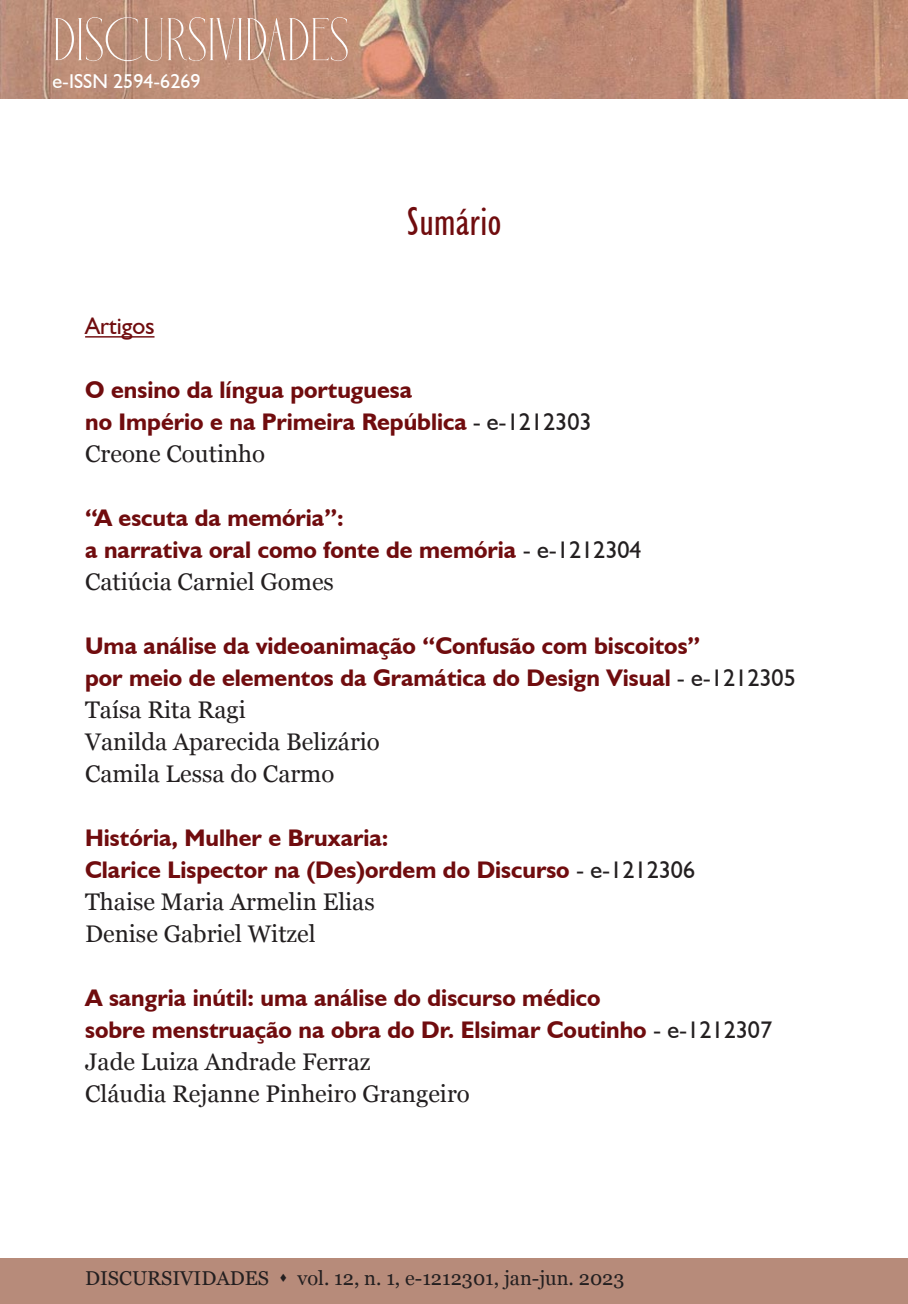
<style>
.page{position:relative;width:908px;height:1304px;background:#fff}
.page>*{position:absolute;margin:0;border:0;box-sizing:border-box;transform-origin:0 0}
.t1{font:60px "Holipop";color:#fff}
.t2{font:condensed 40px "Humanist 521 BT";color:#700c0e}
.t3{font:700 24px "Humanist 521 BT";color:#700c0e}
.t4{font:24px "Georgia";color:#231f20}
.t5{font:24px "Humanist 521 BT";color:#700c0e}
.t6{font:20px "Georgia";color:#231f20}
.t7{font:20px "Humanist 521 BT";color:#fff}
.s1{font-weight:400;color:#231f20}
</style>
<div class="page">
<img style="left:0;top:0;width:907px;height:99px">
<div style="left:0;top:1259px;width:907px;height:45px;background:#b78b7a"></div>
<hr style="left:85px;top:336px;width:69px;height:2px;background:#700c0e">
<h1 class="t1" style="left:52px;top:10px;width:298px">DISCURSIVIDADES</h1>
<p class="t7" style="left:52px;top:69px;width:150px">e-ISSN 2594-6269</p>
<p class="t5" style="left:85px;top:311px;width:71px">Artigos</p>
<p class="t2" style="left:406px;top:198px;width:96px">Sumário</p>
<p class="t3" style="left:85px;top:375px;width:328px">O ensino da língua portuguesa</p>
<p class="t3" style="left:85px;top:407px;width:508px">no Império e na Primeira República <span class="s1">- e-1212303</span></p>
<p class="t4" style="left:85px;top:436px;width:181px">Creone Coutinho</p>
<p class="t3" style="left:85px;top:503px;width:260px">“A escuta da memória”:</p>
<p class="t3" style="left:85px;top:535px;width:558px">a narrativa oral como fonte de memória <span class="s1">- e-1212304</span></p>
<p class="t4" style="left:85px;top:564px;width:250px">Catiúcia Carniel Gomes</p>
<p class="t3" style="left:85px;top:631px;width:616px">Uma análise da videoanimação “Confusão com biscoitos”</p>
<p class="t3" style="left:85px;top:663px;width:712px">por meio de elementos da Gramática do Design Visual <span class="s1">- e-1212305</span></p>
<p class="t4" style="left:85px;top:692px;width:162px">Taísa Rita Ragi</p>
<p class="t4" style="left:85px;top:724px;width:296px">Vanilda Aparecida Belizário</p>
<p class="t4" style="left:85px;top:756px;width:251px">Camila Lessa do Carmo</p>
<p class="t3" style="left:85px;top:823px;width:304px">História, Mulher e Bruxaria:</p>
<p class="t3" style="left:85px;top:855px;width:611px">Clarice Lispector na (Des)ordem do Discurso <span class="s1">- e-1212306</span></p>
<p class="t4" style="left:85px;top:884px;width:291px">Thaise Maria Armelin Elias</p>
<p class="t4" style="left:85px;top:916px;width:232px">Denise Gabriel Witzel</p>
<p class="t3" style="left:85px;top:983px;width:517px">A sangria inútil: uma análise do discurso médico</p>
<p class="t3" style="left:85px;top:1015px;width:688px">sobre menstruação na obra do Dr. Elsimar Coutinho <span class="s1">- e-1212307</span></p>
<p class="t4" style="left:85px;top:1044px;width:287px">Jade Luiza Andrade Ferraz</p>
<p class="t4" style="left:85px;top:1076px;width:386px">Cláudia Rejanne Pinheiro Grangeiro</p>
<p class="t6" style="left:85px;top:1264px;width:540px">DISCURSIVIDADES ▲ vol. 12, n. 1, e-1212301, jan-jun. 2023</p>
</div>
